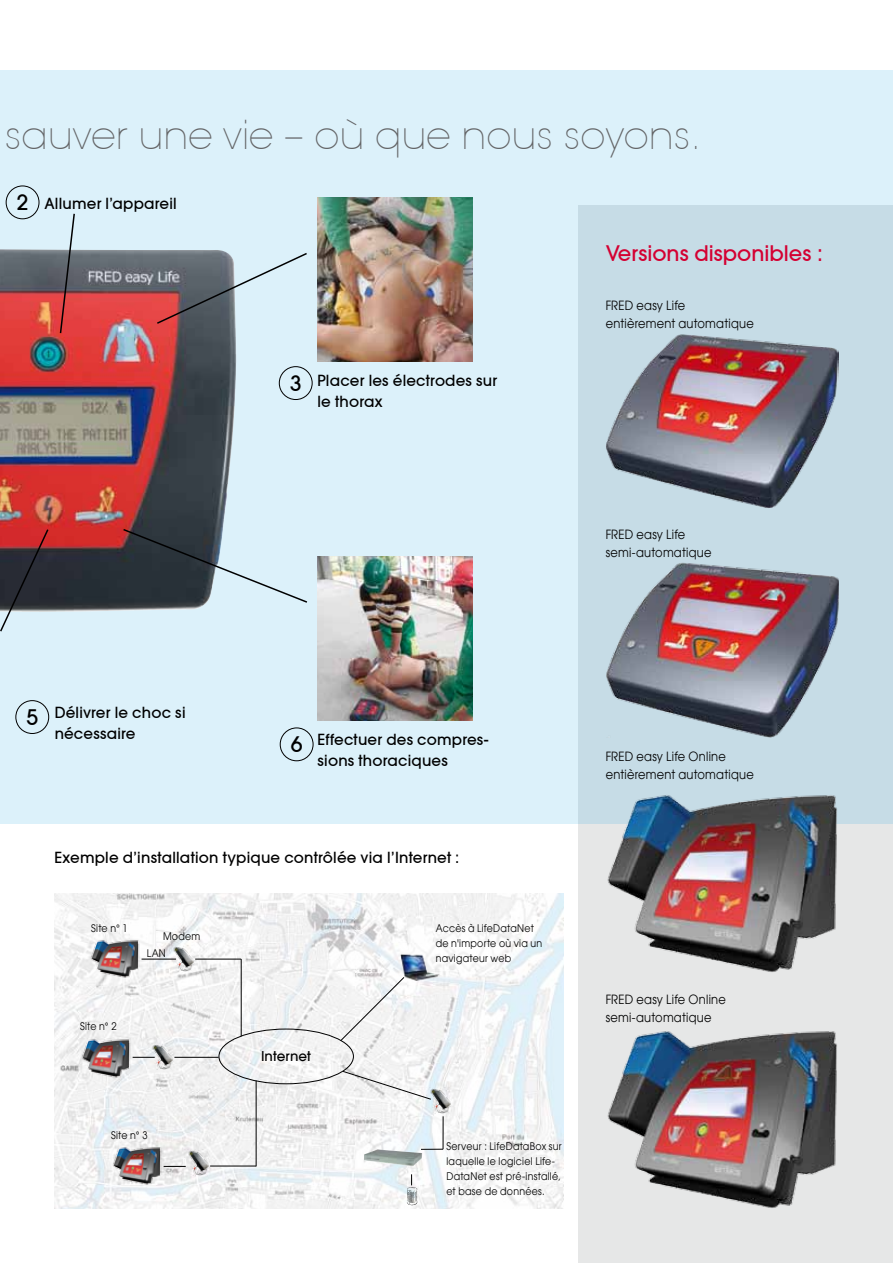
<style>
.page{position:relative;width:893px;height:1263px;background:#fff}
.page>*{position:absolute;margin:0;border:0;box-sizing:border-box;transform-origin:0 0}
.t1{font:200 39px "Avant Garde";color:#646567}
.t2{font:500 21px "Avant Garde";color:#d40032}
.t3{font:500 21px "Avant Garde";color:#000}
.t4{font:500 15px/21px "Avant Garde";letter-spacing:.015em;color:#000}
.t5{font:500 13.5px "Avant Garde LT";color:#000}
.t6{font:12.75px/18px "Avant Garde LT";letter-spacing:.02em;color:#000;scale:.9 1}
.t7{font:10.5px/14.9px "Avant Garde LT";letter-spacing:.025em;color:#000;scale:.9 1}
</style>
<div class="page">
<div style="left:578px;top:206px;width:315px;height:1057px;background:#e6e7e7"></div>
<div style="left:0;top:70px;width:893px;height:753px;background:linear-gradient(to right,#e1f5fe,#cce2ec)"></div>
<img style="left:54px;top:893px;width:509px;height:316px">
<img style="left:606px;top:562px;width:233px;height:175px">
<img style="left:607px;top:1031px;width:230px;height:177px">
<img style="left:606px;top:791px;width:233px;height:181px">
<img style="left:606px;top:333px;width:233px;height:175px">
<img style="left:0;top:249px;width:236px;height:363px">
<img style="left:317px;top:198px;width:156px;height:163px">
<img style="left:317px;top:556px;width:156px;height:164px">
<svg style="left:155px;top:252px;width:154px;height:73px;background:#a1a4ab"></svg>
<svg style="left:122px;top:528px;width:187px;height:76px;background:#818f97"></svg>
<svg style="left:0;top:528px;width:50px;height:105px;background:#6d545b"></svg>
<svg style="left:59px;top:212px;width:17px;height:123px;background:#a4787e"></svg>
<img style="left:364px;top:1149px;width:58px;height:17px">
<img style="left:425px;top:1088px;width:27px;height:27px">
<img style="left:400px;top:949px;width:40px;height:33px">
<svg style="left:340px;top:976px;width:65px;height:65px"></svg>
<div style="left:219px;top:1029px;width:135px;height:55px;border:1px solid #000;border-radius:50%"></div>
<img style="left:169px;top:945px;width:26px;height:27px">
<img style="left:85px;top:935px;width:63px;height:47px">
<img style="left:76px;top:1035px;width:63px;height:47px">
<img style="left:108px;top:1142px;width:63px;height:47px">
<hr style="left:142px;top:959px;width:34px;height:1px;background:#000">
<hr style="left:195px;top:959px;width:46px;height:1px;background:#000">
<hr style="left:241px;top:959px;width:1px;height:77px;background:#000">
<svg style="left:133px;top:1057px;width:15px;height:1px"></svg>
<hr style="left:174px;top:1057px;width:45px;height:1px;background:#000">
<img style="left:148px;top:1044px;width:26px;height:27px">
<img style="left:184px;top:1149px;width:26px;height:27px">
<hr style="left:256px;top:1080px;width:1px;height:86px;background:#000">
<svg style="left:164px;top:1166px;width:22px;height:1px"></svg>
<hr style="left:210px;top:1166px;width:46px;height:1px;background:#000">
<svg style="left:406px;top:1174px;width:12px;height:31px"></svg>
<div style="left:6px;top:186px;width:33px;height:33px;border:1px solid #000;border-radius:50%"></div>
<div style="left:279px;top:366px;width:34px;height:34px;border:1px solid #000;border-radius:50%"></div>
<div style="left:15px;top:700px;width:34px;height:34px;border:1px solid #000;border-radius:50%"></div>
<div style="left:280px;top:727px;width:33px;height:34px;border:1px solid #000;border-radius:50%"></div>
<svg style="left:342px;top:1070px;width:90px;height:30px"></svg>
<hr style="left:443px;top:1116px;width:1px;height:33px;background:#000">
<svg style="left:421px;top:1149px;width:22px;height:1px"></svg>
<h1 class="t1" style="left:5px;top:112px;width:698px">sauver une vie – où que nous soyons.</h1>
<h2 class="t3" style="left:17px;top:190px;width:13px">2</h2>
<h3 class="t4" style="left:45px;top:193px;width:134px">Allumer l’appareil</h3>
<h2 class="t3" style="left:290px;top:370px;width:13px">3</h2>
<h3 class="t4" style="left:317px;top:370px;width:181px">Placer les électrodes sur le thorax</h3>
<h2 class="t2" style="left:606px;top:241px;width:219px">Versions disponibles :</h2>
<p class="t6" style="left:606px;top:296px;width:166px">FRED easy Life entièrement automatique</p>
<p class="t6" style="left:606px;top:525px;width:119px">FRED easy Life semi-automatique</p>
<h2 class="t3" style="left:27px;top:704px;width:13px">5</h2>
<h3 class="t4" style="left:55px;top:702px;width:132px">Délivrer le choc si nécessaire</h3>
<h2 class="t3" style="left:291px;top:732px;width:13px">6</h2>
<h3 class="t4" style="left:317px;top:728px;width:172px">Effectuer des compres&shy;sions thoraciques</h3>
<h3 class="t4" style="left:54px;top:847px;width:407px">Exemple d’installation typique contrôlée via l’Internet :</h3>
<p class="t7" style="left:91px;top:920px;width:42px">Site n° 1</p>
<p class="t7" style="left:163px;top:929px;width:43px">Modem</p>
<p class="t7" style="left:147px;top:946px;width:23px">LAN</p>
<p class="t7" style="left:80px;top:1018px;width:42px">Site n° 2</p>
<p class="t7" style="left:111px;top:1128px;width:42px">Site n° 3</p>
<p class="t5" style="left:261px;top:1048px;width:51px">Internet</p>
<p class="t7" style="left:436px;top:921px;width:120px">Accès à LifeDataNet de n'importe où via un navigateur web</p>
<p class="t7" style="left:446px;top:1139px;width:130px">Serveur : LifeDataBox sur laquelle le logiciel Life-<br>DataNet est pré-installé, et base de données.</p>
<p class="t6" style="left:606px;top:747px;width:166px">FRED easy Life Online entièrement automatique</p>
<p class="t6" style="left:606px;top:990px;width:135px">FRED easy Life Online semi-automatique</p>
</div>
